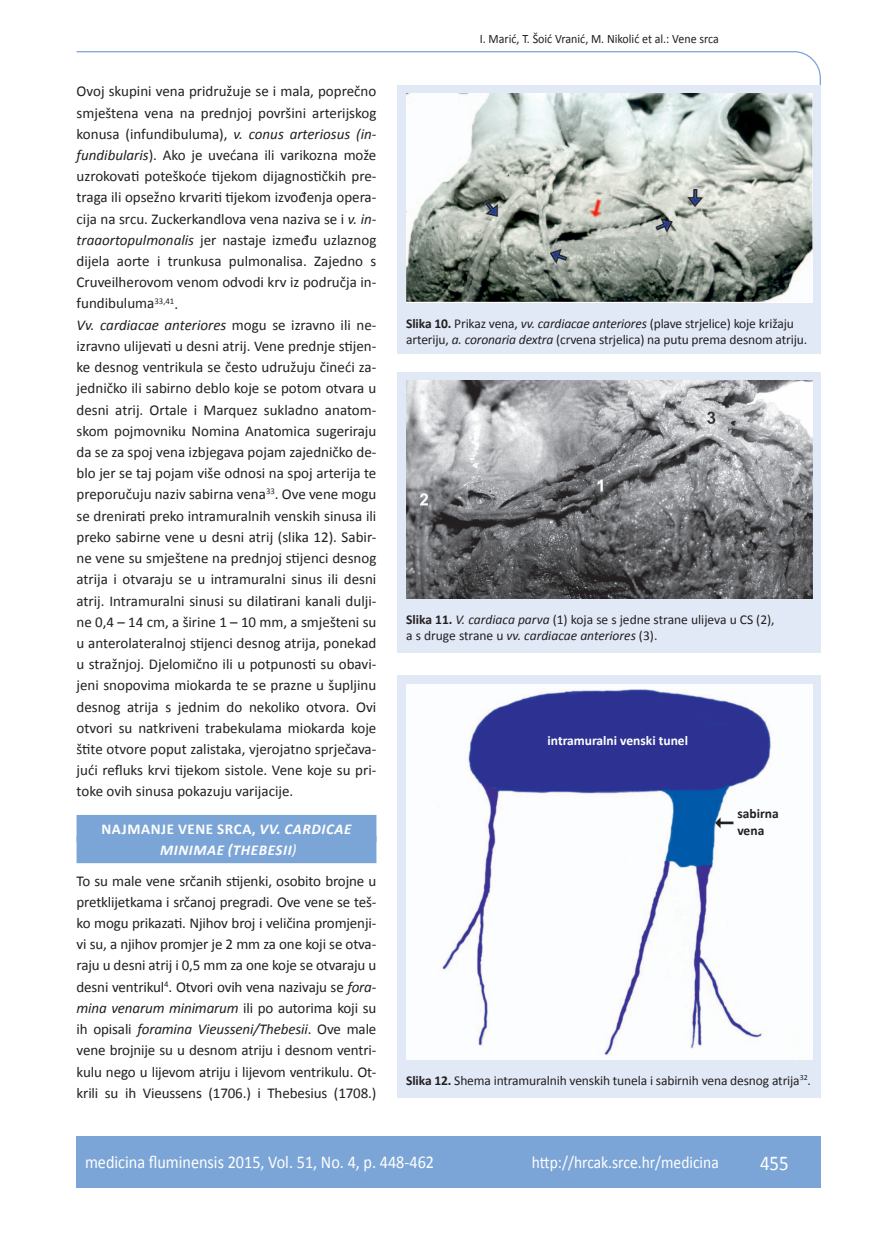
<style>
.page{position:relative;width:872px;height:1234px;background:#fff}
.page>*{position:absolute;margin:0;border:0;box-sizing:border-box;transform-origin:0 0}
.t1{font:21px "Calibri";color:#fff;scale:.9 1}
.t2{font:18px "Calibri";color:#fff;scale:.9 1}
.t3{font:17.25px "Calibri";color:#fff;scale:.9 1}
.t4{font:15px/21.1px "Calibri";color:#231f20}
.t5{font:italic 700 15px/21.1px "Calibri";letter-spacing:.04em;color:#fff;text-align:center}
.t6{font:13.5px/16.5px "Calibri";letter-spacing:-.01em;color:#231f20}
.t7{font:700 13.5px "Calibri";color:#fff}
.t8{font:700 13.5px/16.5px "Calibri";color:#231f20}
.t9{font:12.75px "Calibri";color:#231f20;scale:.94 1}
.s1{font-style:italic}
.s2{font-style:normal}
.s3{font-weight:400}
.s4{font-weight:700}
</style>
<div class="page">
<svg style="left:76px;top:51px;width:745px;height:275px"></svg>
<div style="left:77px;top:1135px;width:744px;height:51px;background:#7ca5d7"></div>
<div style="left:77px;top:814px;width:299px;height:27px;background:#7ca5d7"></div>
<div style="left:77px;top:836px;width:299px;height:27px;background:#7ca5d7"></div>
<div style="left:398px;top:85px;width:423px;height:269px;background:#e1e9f6"></div>
<img style="left:406px;top:94px;width:406px;height:207px">
<div style="left:398px;top:372px;width:423px;height:280px;background:#e1e9f6"></div>
<img style="left:406px;top:381px;width:406px;height:217px">
<div style="left:398px;top:675px;width:423px;height:422px;background:#e1e9f6"></div>
<img style="left:406px;top:684px;width:406px;height:375px">
<p class="t4" style="left:77px;top:80px;width:301px">Ovoj skupini vena pridružuje se i mala, poprečno smještena vena na prednjoj površini arterijskog konusa (infundibuluma), <span class="s1">v. conus arteriosus (in&shy;fundibularis</span>). Ako je uvećana ili varikozna može uzrokovati poteškoće tijekom dijagnostičkih pre&shy;traga ili opsežno krvariti tijekom izvođenja opera&shy;cija na srcu. Zuckerkandlova vena naziva se i <span class="s1">v. in&shy;traaortopulmonalis</span> jer nastaje između uzlaznog dijela aorte i trunkusa pulmonalisa. Zajedno s Cruveilherovom venom odvodi krv iz područja in&shy;fundibuluma<sup>33,41</sup>.<br><span class="s1">Vv. cardiacae anteriores</span> mogu se izravno ili ne&shy;izravno ulijevati u desni atrij. Vene prednje stijen&shy;ke desnog ventrikula se često udružuju čineći za&shy;jedničko ili sabirno deblo koje se potom otvara u desni atrij. Ortale i Marquez sukladno anatom&shy;skom pojmovniku Nomina Anatomica sugeriraju da se za spoj vena izbjegava pojam zajedničko de&shy;blo jer se taj pojam više odnosi na spoj arterija te preporučuju naziv sabirna vena<sup>33</sup>. Ove vene mogu se drenirati preko intramuralnih venskih sinusa ili preko sabirne vene u desni atrij (slika 12). Sabir&shy;ne vene su smještene na prednjoj stijenci desnog atrija i otvaraju se u intramuralni sinus ili desni atrij. Intramuralni sinusi su dilatirani kanali dulji&shy;ne 0,4 – 14 cm, a širine 1 – 10 mm, a smješteni su u anterolateralnoj stijenci desnog atrija, ponekad u stražnjoj. Djelomično ili u potpunosti su obavi&shy;jeni snopovima miokarda te se prazne u šupljinu desnog atrija s jednim do nekoliko otvora. Ovi otvori su natkriveni trabekulama miokarda koje štite otvore poput zalistaka, vjerojatno sprječava&shy;jući refluks krvi tijekom sistole. Vene koje su pri&shy;toke ovih sinusa pokazuju varijacije.</p>
<p class="t5" style="left:101px;top:817px;width:252px"><span class="s2">NAJMANJE VENE SRCA,</span> VV. CARDICAE<br>MINIMAE (THEBESII<span class="s3">)</span></p>
<p class="t4" style="left:77px;top:869px;width:301px;text-align:justify">To su male vene srčanih stijenki, osobito brojne u pretklijetkama i srčanoj pregradi. Ove vene se teš&shy;ko mogu prikazati. Njihov broj i veličina promjenji&shy;vi su, a njihov promjer je 2 mm za one koji se otva&shy;raju u desni atrij i 0,5 mm za one koje se otvaraju u desni ventrikul<sup>4</sup>. Otvori ovih vena nazivaju se <span class="s1">fora&shy;mina venarum minimarum</span> ili po autorima koji su ih opisali <span class="s1">foramina Vieusseni/Thebesii</span>. Ove male vene brojnije su u desnom atriju i desnom ventri&shy;kulu nego u lijevom atriju i lijevom ventrikulu. Ot&shy;krili su ih Vieussens (1706.) i Thebesius (1708.)</p>
<p class="t9" style="left:480px;top:30px;width:256px">I. Marić, T. Šoić Vranić, M. Nikolić et al.: Vene srca</p>
<p class="t6" style="left:406px;top:314px;width:402px"><span class="s4">Slika 10.</span> Prikaz vena, <span class="s1">vv. cardiacae anteriores</span> (plave strjelice) koje križaju arteriju, <span class="s1">a. coronaria dextra</span> (crvena strjelica) na putu prema desnom atriju.</p>
<p class="t6" style="left:406px;top:610px;width:370px"><span class="s4">Slika 11.</span> <span class="s1">V. cardiaca parva</span> (1) koja se s jedne strane ulijeva u CS (2), a s druge strane u <span class="s1">vv. cardiacae anteriores</span> (3).</p>
<p class="t7" style="left:547px;top:732px;width:142px">intramuralni venski tunel</p>
<p class="t8" style="left:737px;top:804px;width:43px">sabirna vena</p>
<p class="t6" style="left:406px;top:1070px;width:406px"><span class="s4">Slika 12.</span> Shema intramuralnih venskih tunela i sabirnih vena desnog atrija<sup>32</sup>.</p>
<p class="t2" style="left:85px;top:1150px;width:389px">medicina fluminensis 2015, Vol. 51, No. 4, p. 448-462</p>
<p class="t3" style="left:532px;top:1151px;width:209px">http://hrcak.srce.hr/medicina</p>
<h1 class="t1" style="left:760px;top:1149px;width:33px">455</h1>
</div>
